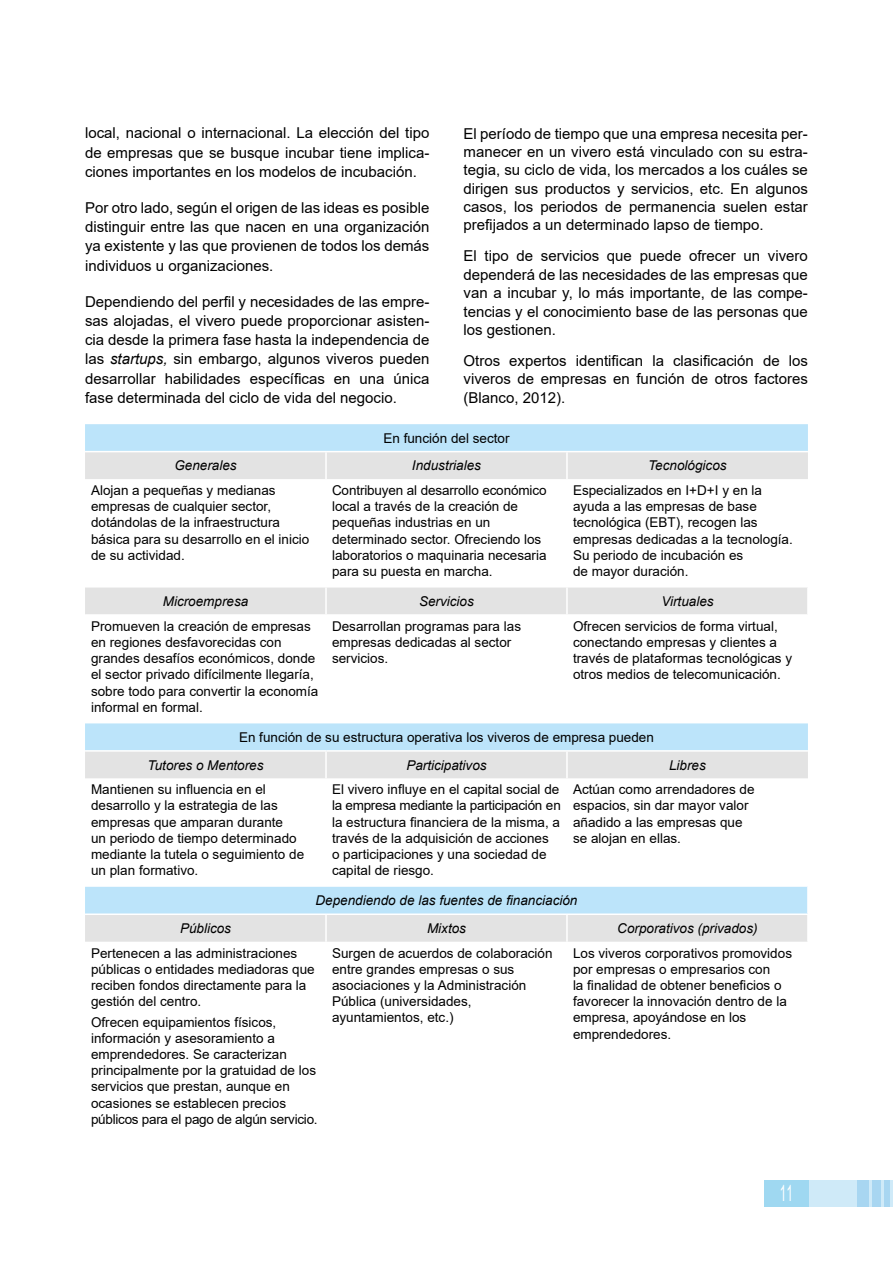
<style>
.page{position:relative;width:893px;height:1263px;background:#fff}
.page>*{position:absolute;margin:0;border:0;box-sizing:border-box;transform-origin:0 0}
.t1{font:22.5px "Arial";color:#fff;scale:.52 1}
.t2{font:15px/18.3px "Arial";color:#000;text-align:justify}
.t3{font:13.5px/16.2px "Arial";color:#000}
.t4{font:italic 13.5px "Arial";color:#000}
.s1{font-style:italic}
</style>
<div class="page">
<div style="left:764px;top:1180px;width:105px;height:26px;background:#cfeaf8"></div>
<svg style="left:857px;top:1180px;width:15px;height:26px"></svg>
<svg style="left:872px;top:1180px;width:12px;height:26px"></svg>
<svg style="left:884px;top:1180px;width:9px;height:26px"></svg>
<div style="left:764px;top:1180px;width:45px;height:26px;background:#9fd8f1"></div>
<div style="left:85px;top:424px;width:723px;height:27px;background:#bce4fa"></div>
<svg style="left:85px;top:452px;width:723px;height:490px"></svg>
<hr style="left:325px;top:452px;width:2px;height:27px;background:#fff">
<hr style="left:566px;top:452px;width:2px;height:27px;background:#fff">
<hr style="left:325px;top:587px;width:2px;height:27px;background:#fff">
<hr style="left:566px;top:587px;width:2px;height:27px;background:#fff">
<hr style="left:807px;top:587px;width:2px;height:27px;background:#fff">
<hr style="left:85px;top:614px;width:241px;height:2px;background:#fff">
<hr style="left:326px;top:614px;width:241px;height:2px;background:#fff">
<hr style="left:567px;top:614px;width:242px;height:2px;background:#fff">
<hr style="left:85px;top:750px;width:242px;height:2px;background:#fff">
<hr style="left:325px;top:752px;width:2px;height:26px;background:#fff">
<hr style="left:566px;top:752px;width:2px;height:26px;background:#fff">
<hr style="left:327px;top:750px;width:240px;height:2px;background:#fff">
<hr style="left:567px;top:750px;width:241px;height:2px;background:#fff">
<hr style="left:807px;top:887px;width:2px;height:26px;background:#fff">
<hr style="left:85px;top:913px;width:241px;height:2px;background:#fff">
<hr style="left:326px;top:913px;width:241px;height:2px;background:#fff">
<hr style="left:567px;top:913px;width:242px;height:2px;background:#fff">
<hr style="left:325px;top:915px;width:2px;height:27px;background:#fff">
<hr style="left:566px;top:915px;width:2px;height:27px;background:#fff">
<hr style="left:807px;top:915px;width:2px;height:27px;background:#fff">
<p class="t2" style="left:85px;top:124px;width:346px;line-height:19.2px">local, nacional o internacional. La elección del tipo de empresas que se busque incubar tiene implica&shy;ciones importantes en los modelos de incubación.</p>
<p class="t2" style="left:85px;top:198px;width:346px;line-height:19.2px">Por otro lado, según el origen de las ideas es posible distinguir entre las que nacen en una organización ya existente y las que provienen de todos los demás individuos u organizaciones.</p>
<p class="t2" style="left:85px;top:292px;width:346px;line-height:19.2px">Dependiendo del perfil y necesidades de las empre&shy;sas alojadas, el vivero puede proporcionar asisten&shy;cia desde la primera fase hasta la independencia de las <span class="s1">startups,</span> sin embargo, algunos viveros pueden desarrollar habilidades específicas en una única fase determinada del ciclo de vida del negocio.</p>
<p class="t2" style="left:463px;top:124px;width:346px">El período de tiempo que una empresa necesita per&shy;manecer en un vivero está vinculado con su estra&shy;tegia, su ciclo de vida, los mercados a los cuáles se dirigen sus productos y servicios, etc. En algunos casos, los periodos de permanencia suelen estar prefijados a un determinado lapso de tiempo.</p>
<p class="t2" style="left:463px;top:247px;width:346px">El tipo de servicios que puede ofrecer un vivero dependerá de las necesidades de las empresas que van a incubar y, lo más importante, de las compe&shy;tencias y el conocimiento base de las personas que los gestionen.</p>
<p class="t2" style="left:463px;top:351px;width:346px">Otros expertos identifican la clasificación de los viveros de empresas en función de otros factores (Blanco, 2012).</p>
<p class="t3" style="left:383px;top:430px;width:128px">En función del sector</p>
<p class="t4" style="left:174px;top:457px;width:64px">Generales</p>
<p class="t4" style="left:412px;top:457px;width:71px">Industriales</p>
<p class="t4" style="left:648px;top:457px;width:80px">Tecnológicos</p>
<p class="t3" style="left:91px;top:482px;width:220px">Alojan a pequeñas y medianas empresas de cualquier sector, dotándolas de la infraestructura básica para su desarrollo en el inicio de su actividad.</p>
<p class="t3" style="left:332px;top:482px;width:216px">Contribuyen al desarrollo económico local a través de la creación de pequeñas industrias en un determinado sector. Ofreciendo los laboratorios o maquinaria necesaria para su puesta en marcha.</p>
<p class="t3" style="left:573px;top:482px;width:221px">Especializados en I+D+I y en la ayuda a las empresas de base tecnológica (EBT), recogen las empresas dedicadas a la tecnología.<br>Su periodo de incubación es<br>de mayor duración.</p>
<p class="t4" style="left:163px;top:593px;width:87px">Microempresa</p>
<p class="t4" style="left:419px;top:593px;width:56px">Servicios</p>
<p class="t4" style="left:661px;top:593px;width:54px">Virtuales</p>
<p class="t3" style="left:91px;top:618px;width:229px">Promueven la creación de empresas en regiones desfavorecidas con grandes desafíos económicos, donde el sector privado difícilmente llegaría, sobre todo para convertir la economía informal en formal.</p>
<p class="t3" style="left:332px;top:618px;width:191px">Desarrollan programas para las empresas dedicadas al sector servicios.</p>
<p class="t3" style="left:573px;top:618px;width:221px">Ofrecen servicios de forma virtual, conectando empresas y clientes a través de plataformas tecnológicas y otros medios de telecomunicación.</p>
<p class="t3" style="left:239px;top:729px;width:416px">En función de su estructura operativa los viveros de empresa pueden</p>
<p class="t4" style="left:148px;top:756px;width:118px">Tutores o Mentores</p>
<p class="t4" style="left:406px;top:756px;width:82px">Participativos</p>
<p class="t4" style="left:669px;top:756px;width:38px">Libres</p>
<p class="t3" style="left:91px;top:781px;width:215px">Mantienen su influencia en el desarrollo y la estrategia de las empresas que amparan durante<br>un periodo de tiempo determinado mediante la tutela o seguimiento de un plan formativo.</p>
<p class="t3" style="left:332px;top:781px;width:230px">El vivero influye en el capital social de la empresa mediante la participación en la estructura financiera de la misma, a través de la adquisición de acciones<br>o participaciones y una sociedad de capital de riesgo.</p>
<p class="t3" style="left:573px;top:781px;width:183px">Actúan como arrendadores de espacios, sin dar mayor valor añadido a las empresas que se alojan en ellas.</p>
<p class="t4" style="left:316px;top:892px;width:263px">Dependiendo de las fuentes de financiación</p>
<p class="t4" style="left:180px;top:919px;width:53px">Públicos</p>
<p class="t4" style="left:427px;top:919px;width:41px">Mixtos</p>
<p class="t4" style="left:617px;top:919px;width:142px">Corporativos (privados)</p>
<p class="t3" style="left:91px;top:944px;width:225px">Pertenecen a las administraciones públicas o entidades mediadoras que reciben fondos directamente para la gestión del centro.</p>
<p class="t3" style="left:91px;top:1014px;width:228px">Ofrecen equipamientos físicos, información y asesoramiento a emprendedores. Se caracterizan principalmente por la gratuidad de los servicios que prestan, aunque en ocasiones se establecen precios públicos para el pago de algún servicio.</p>
<p class="t3" style="left:332px;top:944px;width:222px">Surgen de acuerdos de colaboración entre grandes empresas o sus asociaciones y la Administración<br>Pública (universidades, ayuntamientos, etc.)</p>
<p class="t3" style="left:573px;top:944px;width:221px">Los viveros corporativos promovidos por empresas o empresarios con<br>la finalidad de obtener beneficios o favorecer la innovación dentro de la empresa, apoyándose en los emprendedores.</p>
<h1 class="t1" style="left:780px;top:1178px;width:27px">11</h1>
</div>
